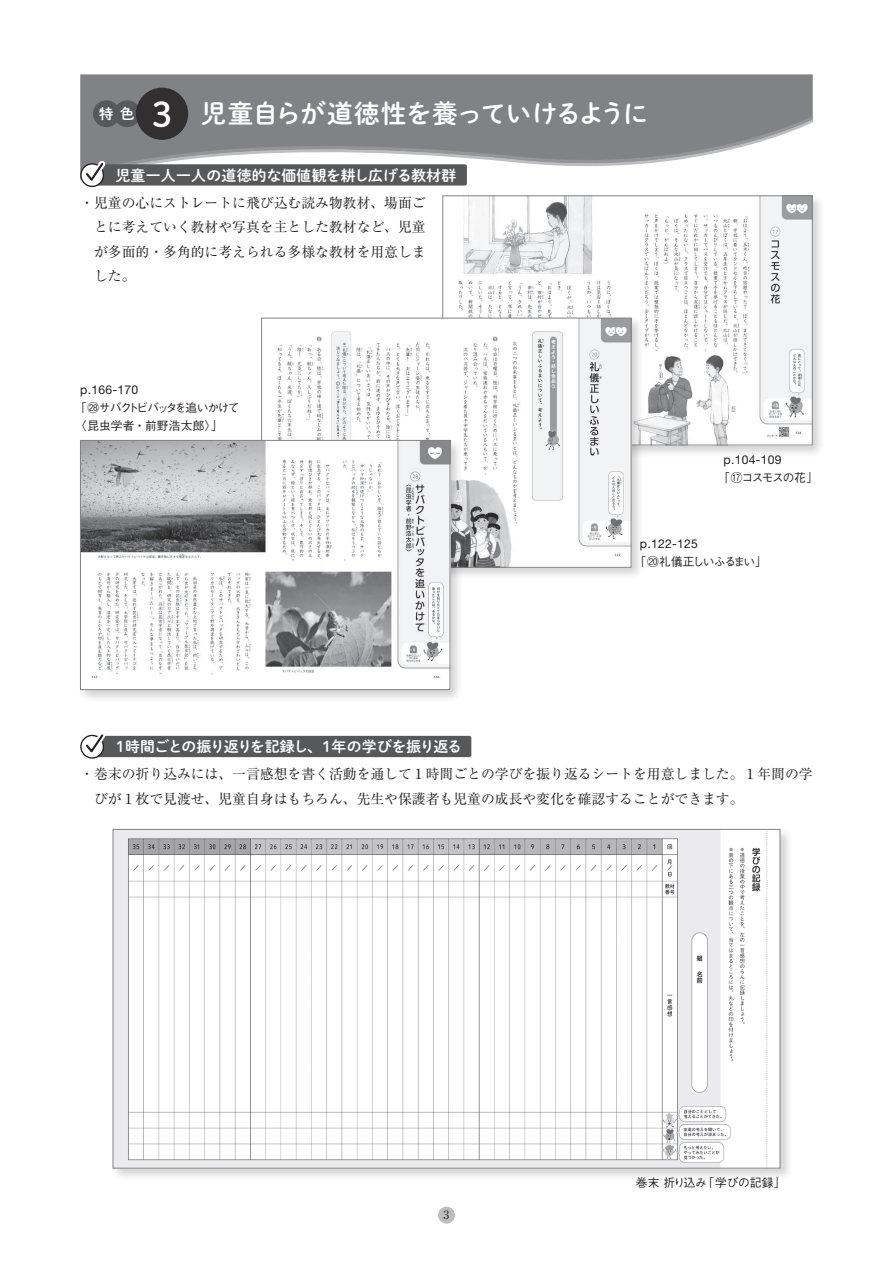
<style>
.page{position:relative;width:893px;height:1263px;background:#fff}
.page>*{position:absolute;margin:0;border:0;box-sizing:border-box;transform-origin:0 0}
.t1{font:25.5px "P Shuei M Go Std N B";letter-spacing:-.025em;color:#fff}
.t2{font:14.85px "P Shuei M Go Std N B";letter-spacing:-.075em;color:#fff}
.t3{font:14.85px "P Shuei M Go Std N B";letter-spacing:.02em;color:#fff}
.t4{font:14.25px "P Shuei M Go Std N B";color:#fff}
.t5{font:13.8px/24.5px "Ryumin Pr 6";color:#231f20;text-align:justify}
.t6{font:12.15px "Helvetica Neue LT Std";letter-spacing:.02em;color:#231f20}
.t7{font:500 11.7px/18px "Gothic BBB Pr 6";letter-spacing:-.075em;color:#231f20}
.t8{font:500 11.7px "Gothic BBB Pr 6";letter-spacing:-.015em;color:#231f20}
.t9{font:500 11.7px "Gothic BBB Pr 6";letter-spacing:-.1em;color:#231f20}
.t10{font:500 11.7px "Gothic BBB Pr 6";letter-spacing:-.11em;color:#231f20}
.t11{font:11.55px "Ryumin Pr 6";color:#231f20}
.s1{font-size:33.6px}
.s2{font-size:12.3px}
</style>
<div class="page">
<div style="left:440px;top:194px;width:386px;height:264px;background:#231f20;opacity:.2"></div>
<img style="left:445px;top:198px;width:365px;height:245px">
<div style="left:111px;top:827px;width:682px;height:354px;background:#231f20;opacity:.2"></div>
<img style="left:115px;top:831px;width:663px;height:335px">
<div style="left:259px;top:316px;width:385px;height:265px;background:#231f20;opacity:.2"></div>
<img style="left:263px;top:320px;width:366px;height:245px">
<div style="left:78px;top:438px;width:385px;height:265px;background:#231f20;opacity:.2"></div>
<img style="left:82px;top:442px;width:366px;height:246px">
<div style="left:80px;top:440px;width:370px;height:250px;border:1px solid #808285"></div>
<div style="left:80px;top:74px;width:733px;height:42px;background:#808285"></div>
<svg style="left:80px;top:116px;width:733px;height:50px;fill:#808285"></svg>
<div style="left:93px;top:100px;width:27px;height:27px;background:#57585a;border-radius:50%"></div>
<div style="left:114px;top:100px;width:27px;height:27px;background:#57585a;border-radius:50%"></div>
<div style="left:136px;top:88px;width:52px;height:52px;background:#312f30;border-radius:50%"></div>
<div style="left:93px;top:164px;width:374px;height:22px;background:#57585a;border-radius:2px"></div>
<svg style="left:80px;top:155px;width:31px;height:33px"></svg>
<div style="left:93px;top:736px;width:378px;height:21px;background:#57585a;border-radius:2px"></div>
<svg style="left:80px;top:734px;width:31px;height:25px"></svg>
<div style="left:438px;top:1206px;width:17px;height:18px;background:#bcbdc0;border-radius:50%"></div>
<p class="t4" style="left:99px;top:103px;width:37px">特色</p>
<h1 class="t1" style="left:152px;top:95px;width:498px"><span class="s1">3</span> 児童自らが道徳性を養っていけるように</h1>
<p class="t3" style="left:115px;top:164px;width:342px">児童一人一人の道徳的な価値観を耕し広げる教材群</p>
<p class="t5" style="left:94px;top:190px;width:333px;text-indent:-14px">・児童の心にストレートに飛び込む読み物教材、場面ごとに考えていく教材や写真を主とした教材など、児童が多面的・多角的に考えられる多様な教材を用意しました。</p>
<p class="t6" style="left:80px;top:383px;width:59px"><span class="s2">p.</span>166<span class="s2">-</span>170</p>
<p class="t7" style="left:74px;top:398px;width:167px">「㉘サバクトビバッタを追いかけて〈昆虫学者・前野浩太郎〉」</p>
<p class="t2" style="left:113px;top:735px;width:350px">１時間ごとの振り返りを記録し、１年の学びを振り返る</p>
<p class="t6" style="left:724px;top:452px;width:59px"><span class="s2">p.</span>104<span class="s2">-</span>109</p>
<p class="t10" style="left:718px;top:468px;width:101px">「⑰コスモスの花」</p>
<p class="t6" style="left:640px;top:536px;width:59px"><span class="s2">p.</span>122<span class="s2">-</span>125</p>
<p class="t9" style="left:634px;top:552px;width:134px">「⑳礼儀正しいふるまい」</p>
<p class="t5" style="left:94px;top:761px;width:720px;text-indent:-14px">・巻末の折り込みには、一言感想を書く活動を通して１時間ごとの学びを振り返るシートを用意しました。１年間の学びが１枚で見渡せ、児童自身はもちろん、先生や保護者も児童の成長や変化を確認することができます。</p>
<p class="t11" style="left:443px;top:1206px;width:7px">3</p>
<p class="t8" style="left:636px;top:1173px;width:151px">巻末折り込み「学びの記録」</p>
</div>
